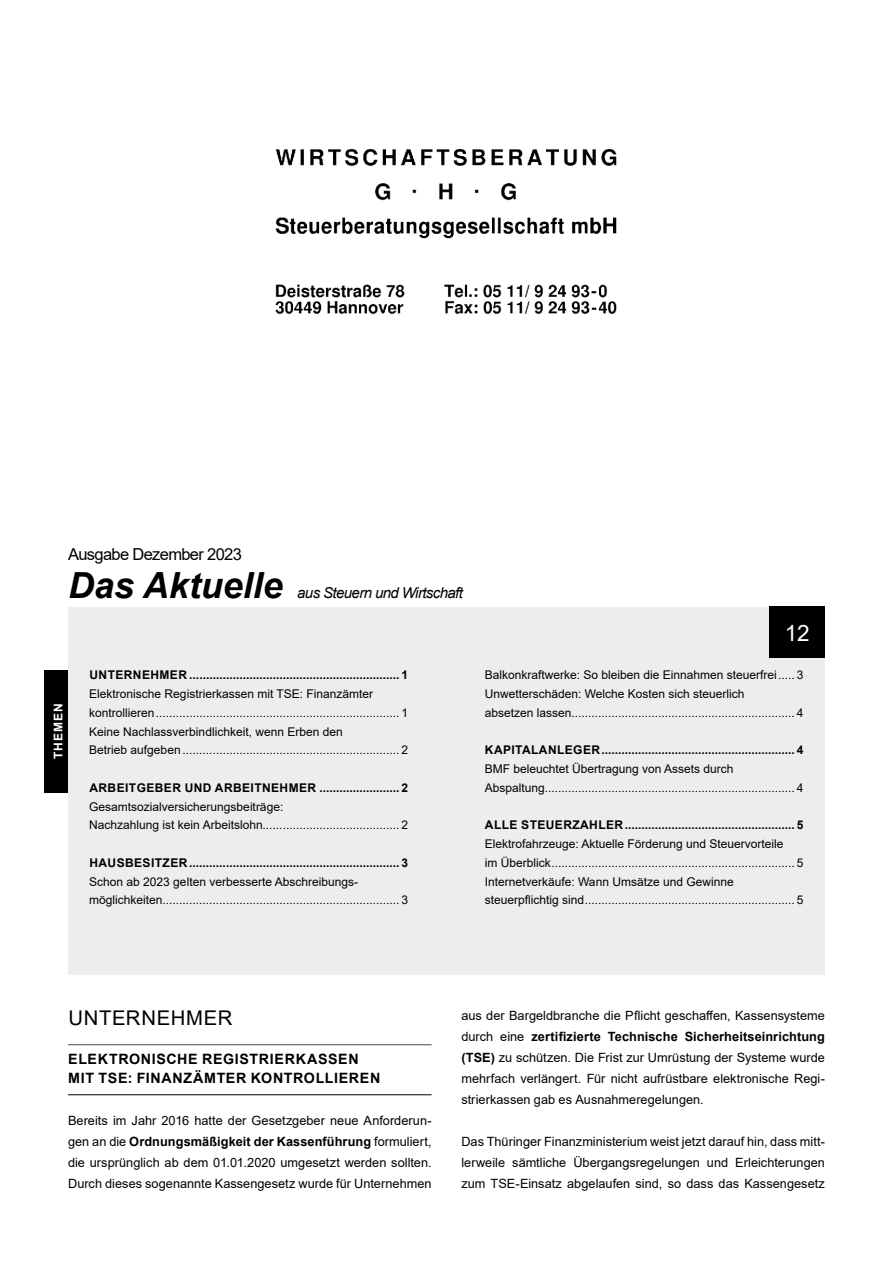
<style>
.page{position:relative;width:893px;height:1263px;background:#fff}
.page>*{position:absolute;margin:0;border:0;box-sizing:border-box;transform-origin:0 0}
.t1{font:italic 700 36px "Arial";color:#000}
.t2{font:22.5px "Arial";color:#fff}
.t3{font:20.25px "Arial";letter-spacing:.035em;color:#000}
.t4{font:16.5px "Arial";letter-spacing:-.04em;color:#000}
.t5{font:italic 15px "Arial";letter-spacing:-.04em;color:#000}
.t6{font:700 14.25px/19.5px "Arial";letter-spacing:.045em;color:#000}
.t7{font:12.75px/21px "Arial";color:#000;text-align:justify}
.t8{font:12px/18.8px "Arial";color:#000}
.t9{font:700 12px "Arial";letter-spacing:.035em;color:#000}
.t10{font:700 12px "Arial";letter-spacing:.085em;color:#fff}
.s1{font-weight:700}
</style>
<div class="page">
<img style="left:44px;top:149px;width:781px;height:947px">
<div style="left:68px;top:607px;width:757px;height:367px;background:#ededed"></div>
<hr style="left:68px;top:1044px;width:364px;height:1px;background:#4a4a49">
<hr style="left:68px;top:1094px;width:364px;height:1px;background:#000">
<div style="left:770px;top:607px;width:55px;height:51px;background:#000"></div>
<div style="left:45px;top:670px;width:23px;height:122px;background:#000"></div>
<h3 class="t4" style="left:68px;top:543px;width:175px">Ausgabe Dezember 2023</h3>
<h1 class="t1" style="left:68px;top:561px;width:216px">Das Aktuelle</h1>
<p class="t5" style="left:297px;top:583px;width:167px">aus Steuern und Wirtschaft</p>
<p class="t10" style="left:50px;top:759px;width:57px;rotate:-90deg">THEMEN</p>
<p class="t9" style="left:90px;top:667px;width:320px">UNTERNEHMER ............................................................... 1</p>
<p class="t8" style="left:89px;top:684px;width:320px">Elektronische Registrierkassen mit TSE: Finanzämter kontrollieren......................................................................... 1<br>Keine Nachlassverbindlichkeit, wenn Erben den<br>Betrieb aufgeben ................................................................. 2</p>
<p class="t9" style="left:89px;top:779px;width:320px">ARBEITGEBER UND ARBEITNEHMER ........................ 2</p>
<p class="t8" style="left:89px;top:797px;width:320px">Gesamtsozialversicherungsbeiträge:<br>Nachzahlung ist kein Arbeitslohn......................................... 2</p>
<p class="t9" style="left:89px;top:854px;width:320px">HAUSBESITZER ............................................................... 3</p>
<p class="t8" style="left:89px;top:872px;width:320px">Schon ab 2023 gelten verbesserte Abschreibungs&shy;möglichkeiten....................................................................... 3</p>
<h2 class="t2" style="left:785px;top:617px;width:27px">12</h2>
<p class="t8" style="left:485px;top:666px;width:320px">Balkonkraftwerke: So bleiben die Einnahmen steuerfrei..... 3<br>Unwetterschäden: Welche Kosten sich steuerlich<br>absetzen lassen................................................................... 4</p>
<p class="t9" style="left:485px;top:742px;width:320px">KAPITALANLEGER.......................................................... 4</p>
<p class="t8" style="left:485px;top:759px;width:320px">BMF beleuchtet Übertragung von Assets durch<br>Abspaltung........................................................................... 4</p>
<p class="t9" style="left:485px;top:817px;width:320px">ALLE STEUERZAHLER................................................... 5</p>
<p class="t8" style="left:485px;top:834px;width:320px">Elektrofahrzeuge: Aktuelle Förderung und Steuervorteile<br>im Überblick......................................................................... 5<br>Internetverkäufe: Wann Umsätze und Gewinne steuerpflichtig sind............................................................... 5</p>
<h3 class="t3" style="left:68px;top:1004px;width:166px">UNTERNEHMER</h3>
<p class="t6" style="left:68px;top:1049px;width:314px">ELEKTRONISCHE REGISTRIERKASSEN<br>MIT TSE: FINANZÄMTER KONTROLLIEREN</p>
<p class="t7" style="left:68px;top:1110px;width:365px">Bereits im Jahr 2016 hatte der Gesetzgeber neue Anforderun&shy;gen an die <span class="s1">Ordnungsmäßigkeit der Kassenführung</span> formuliert, die ursprünglich ab dem 01.01.2020 umgesetzt werden sollten.<br>Durch dieses sogenannte Kassengesetz wurde für Unternehmen</p>
<p class="t7" style="left:461px;top:1005px;width:365px">aus der Bargeldbranche die Pflicht geschaffen, Kassensysteme durch eine <span class="s1">zertifizierte Technische Sicherheitseinrichtung (TSE)</span> zu schützen. Die Frist zur Umrüstung der Systeme wurde mehrfach verlängert. Für nicht aufrüstbare elektronische Regi&shy;strierkassen gab es Ausnahmeregelungen.</p>
<p class="t7" style="left:461px;top:1131px;width:365px">Das Thüringer Finanzministerium weist jetzt darauf hin, dass mitt&shy;lerweile sämtliche Übergangsregelungen und Erleichterungen zum TSE-Einsatz abgelaufen sind, so dass das Kassengesetz</p>
</div>
